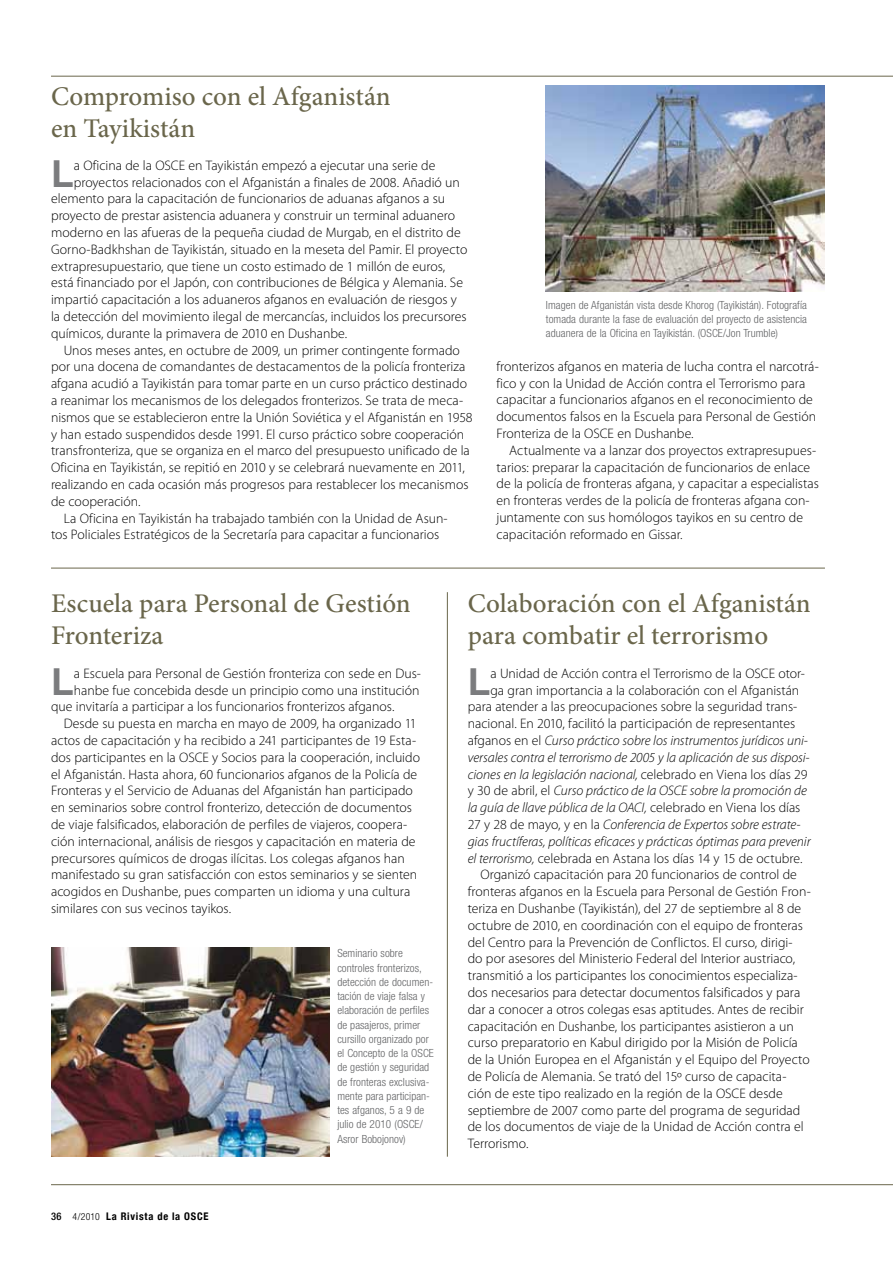
<style>
.page{position:relative;width:893px;height:1263px;background:#fff}
.page>*{position:absolute;margin:0;border:0;box-sizing:border-box;transform-origin:0 0}
.t1{font:700 37.2px "Helvetica Infant";color:#7b7c7e}
.t2{font:500 27px/32.4px "Minion Pro";color:#6a664b}
.t3{font:300 13.8px/16.8px "Myriad Pro";color:#000}
.t4{font:italic 300 13.8px "Myriad Pro";letter-spacing:-.005em;color:#000}
.t5{font:300 condensed 11.25px/14.2px "Helvetica Neue";letter-spacing:.005em;color:#646567;text-align:justify}
.t6{font:700 condensed 10.5px "Helvetica Neue";letter-spacing:.07em;color:#000}
.s1{font-weight:500}
.s2{font-weight:300;font-size:9.75px}
.s3{font-style:normal}
.s4{font-style:italic}
</style>
<div class="page">
<img style="left:546px;top:86px;width:279px;height:205px">
<img style="left:51px;top:948px;width:278px;height:209px">
<hr style="left:51px;top:76px;width:842px;height:1px;background:#6a664b">
<hr style="left:51px;top:1184px;width:842px;height:1px;background:#6a664b">
<hr style="left:51px;top:568px;width:774px;height:1px;background:#6a664b">
<hr style="left:447px;top:592px;width:1px;height:565px;background:#6a664b">
<h2 class="t2" style="left:51px;top:80px;width:341px">Compromiso con el Afganistán en Tayikistán</h2>
<h1 class="t1" style="left:51px;top:151px;width:24px">L</h1>
<p class="t3" style="left:74px;top:157px;width:363px">a Oficina de la OSCE en Tayikistán empezó a ejecutar una serie de</p>
<p class="t3" style="left:74px;top:173px;width:388px">proyectos relacionados con el Afganistán a finales de 2008. Añadió un</p>
<p class="t3" style="left:51px;top:190px;width:396px">elemento para la capacitación de funcionarios de aduanas afganos a su</p>
<p class="t3" style="left:51px;top:207px;width:406px">proyecto de prestar asistencia aduanera y construir un terminal aduanero</p>
<p class="t3" style="left:51px;top:224px;width:411px">moderno en las afueras de la pequeña ciudad de Murgab, en el distrito de</p>
<p class="t3" style="left:51px;top:241px;width:418px">Gorno-Badkhshan de Tayikistán, situado en la meseta del Pamir. El proyecto</p>
<p class="t3" style="left:51px;top:257px;width:396px">extrapresupuestario, que tiene un costo estimado de 1 millón de euros,</p>
<p class="t3" style="left:51px;top:274px;width:414px">está financiado por el Japón, con contribuciones de Bélgica y Alemania. Se</p>
<p class="t3" style="left:51px;top:291px;width:407px">impartió capacitación a los aduaneros afganos en evaluación de riesgos y</p>
<p class="t3" style="left:51px;top:308px;width:417px">la detección del movimiento ilegal de mercancías, incluidos los precursores</p>
<p class="t3" style="left:51px;top:325px;width:298px">químicos, durante la primavera de 2010 en Dushanbe.</p>
<p class="t3" style="left:64px;top:341px;width:398px">Unos meses antes, en octubre de 2009, un primer contingente formado</p>
<p class="t3" style="left:51px;top:358px;width:416px">por una docena de comandantes de destacamentos de la policía fronteriza</p>
<p class="t3" style="left:51px;top:375px;width:417px">afgana acudió a Tayikistán para tomar parte en un curso práctico destinado</p>
<p class="t3" style="left:51px;top:392px;width:414px">a reanimar los mecanismos de los delegados fronterizos. Se trata de meca-</p>
<p class="t3" style="left:51px;top:409px;width:423px">nismos que se establecieron entre la Unión Soviética y el Afganistán en 1958</p>
<p class="t3" style="left:51px;top:425px;width:415px">y han estado suspendidos desde 1991. El curso práctico sobre cooperación</p>
<p class="t3" style="left:51px;top:442px;width:420px">transfronteriza, que se organiza en el marco del presupuesto unificado de la</p>
<p class="t3" style="left:51px;top:459px;width:415px">Oficina en Tayikistán, se repitió en 2010 y se celebrará nuevamente en 2011,</p>
<p class="t3" style="left:51px;top:476px;width:419px">realizando en cada ocasión más progresos para restablecer los mecanismos</p>
<p class="t3" style="left:51px;top:493px;width:91px">de cooperación.</p>
<p class="t3" style="left:64px;top:509px;width:385px">La Oficina en Tayikistán ha trabajado también con la Unidad de Asun-</p>
<p class="t3" style="left:51px;top:526px;width:390px">tos Policiales Estratégicos de la Secretaría para capacitar a funcionarios</p>
<p class="t5" style="left:546px;top:298px;width:262px">Imagen de Afganistán vista desde Khorog (Tayikistán). Fotografía tomada durante la fase de evaluación del proyecto de asistencia aduanera de la Oficina en Tayikistán. (OSCE/Jon Trumble)</p>
<p class="t3" style="left:496px;top:358px;width:324px">fronterizos afganos en materia de lucha contra el narcotrá&shy;fico y con la Unidad de Acción contra el Terrorismo para capacitar a funcionarios afganos en el reconocimiento de documentos falsos en la Escuela para Personal de Gestión Fronteriza de la OSCE en Dushanbe.</p>
<p class="t3" style="left:496px;top:442px;width:324px;text-indent:13px">Actualmente va a lanzar dos proyectos extrapresupues&shy;tarios: preparar la capacitación de funcionarios de enlace de la policía de fronteras afgana, y capacitar a especialistas en fronteras verdes de la policía de fronteras afgana con&shy;juntamente con sus homólogos tayikos en su centro de capacitación reformado en Gissar.</p>
<h2 class="t2" style="left:51px;top:587px;width:361px">Escuela para Personal de Gestión<br>Fronteriza</h2>
<h1 class="t1" style="left:51px;top:659px;width:24px">L</h1>
<p class="t3" style="left:74px;top:665px;width:349px">a Escuela para Personal de Gestión fronteriza con sede en Dus-</p>
<p class="t3" style="left:74px;top:681px;width:347px">hanbe fue concebida desde un principio como una institución</p>
<p class="t3" style="left:51px;top:698px;width:345px">que invitaría a participar a los funcionarios fronterizos afganos.</p>
<p class="t3" style="left:64px;top:715px;width:354px">Desde su puesta en marcha en mayo de 2009, ha organizado 11</p>
<p class="t3" style="left:51px;top:732px;width:367px">actos de capacitación y ha recibido a 241 participantes de 19 Esta-</p>
<p class="t3" style="left:51px;top:749px;width:371px">dos participantes en la OSCE y Socios para la cooperación, incluido</p>
<p class="t3" style="left:51px;top:765px;width:368px">el Afganistán. Hasta ahora, 60 funcionarios afganos de la Policía de</p>
<p class="t3" style="left:51px;top:782px;width:363px">Fronteras y el Servicio de Aduanas del Afganistán han participado</p>
<p class="t3" style="left:51px;top:799px;width:362px">en seminarios sobre control fronterizo, detección de documentos</p>
<p class="t3" style="left:51px;top:816px;width:358px">de viaje falsificados, elaboración de perfiles de viajeros, coopera-</p>
<p class="t3" style="left:51px;top:833px;width:366px">ción internacional, análisis de riesgos y capacitación en materia de</p>
<p class="t3" style="left:51px;top:849px;width:355px">precursores químicos de drogas ilícitas. Los colegas afganos han</p>
<p class="t3" style="left:51px;top:866px;width:368px">manifestado su gran satisfacción con estos seminarios y se sienten</p>
<p class="t3" style="left:51px;top:883px;width:361px">acogidos en Dushanbe, pues comparten un idioma y una cultura</p>
<p class="t3" style="left:51px;top:900px;width:182px">similares con sus vecinos tayikos.</p>
<p class="t6" style="left:51px;top:1210px;width:159px"><span class="s1">36</span> <span class="s2">4/2010</span> La Rivista de la OSCE</p>
<p class="t5" style="left:337px;top:946px;width:98px;text-align:left">Seminario sobre controles fronterizos, detección de documen&shy;tación de viaje falsa y elaboración de perfiles de pasajeros, primer cursillo organizado por el Concepto de la OSCE de gestión y seguridad de fronteras exclusiva&shy;mente para participan&shy;tes afganos, 5 a 9 de julio de 2010 (OSCE/<br>Asror Bobojonov)</p>
<h2 class="t2" style="left:468px;top:587px;width:344px">Colaboración con el Afganistán para combatir el terrorismo</h2>
<h1 class="t1" style="left:468px;top:659px;width:24px">L</h1>
<p class="t3" style="left:490px;top:665px;width:316px">a Unidad de Acción contra el Terrorismo de la OSCE otor-</p>
<p class="t3" style="left:490px;top:681px;width:310px">ga gran importancia a la colaboración con el Afganistán</p>
<p class="t3" style="left:468px;top:698px;width:331px">para atender a las preocupaciones sobre la seguridad trans-</p>
<p class="t3" style="left:468px;top:715px;width:329px">nacional. En 2010, facilitó la participación de representantes</p>
<p class="t4" style="left:468px;top:732px;width:342px"><span class="s3">afganos en el</span> Curso práctico sobre los instrumentos jurídicos uni-</p>
<p class="t4" style="left:468px;top:749px;width:343px">versales contra el terrorismo de 2005 y la aplicación de sus disposi-</p>
<p class="t4" style="left:468px;top:766px;width:341px">ciones en la legislación nacional, <span class="s3">celebrado en Viena los días 29</span></p>
<p class="t4" style="left:468px;top:782px;width:341px"><span class="s3">y 30 de abril, el</span> Curso práctico de la OSCE sobre la promoción de</p>
<p class="t4" style="left:468px;top:799px;width:334px">la guía de llave pública de la OACI, <span class="s3">celebrado en Viena los días</span></p>
<p class="t4" style="left:468px;top:816px;width:334px"><span class="s3">27 y 28 de mayo, y en la</span> Conferencia de Expertos sobre estrate-</p>
<p class="t4" style="left:468px;top:833px;width:344px">gias fructíferas, políticas eficaces y prácticas óptimas para prevenir</p>
<p class="t3" style="left:468px;top:849px;width:336px"><span class="s4">el terrorismo,</span> celebrada en Astana los días 14 y 15 de octubre.</p>
<p class="t3" style="left:480px;top:866px;width:318px">Organizó capacitación para 20 funcionarios de control de</p>
<p class="t3" style="left:468px;top:883px;width:344px">fronteras afganos en la Escuela para Personal de Gestión Fron-</p>
<p class="t3" style="left:468px;top:900px;width:335px">teriza en Dushanbe (Tayikistán), del 27 de septiembre al 8 de</p>
<p class="t3" style="left:468px;top:917px;width:337px">octubre de 2010, en coordinación con el equipo de fronteras</p>
<p class="t3" style="left:468px;top:933px;width:326px">del Centro para la Prevención de Conflictos. El curso, dirigi-</p>
<p class="t3" style="left:468px;top:950px;width:329px">do por asesores del Ministerio Federal del Interior austriaco,</p>
<p class="t3" style="left:468px;top:967px;width:331px">transmitió a los participantes los conocimientos especializa-</p>
<p class="t3" style="left:468px;top:984px;width:334px">dos necesarios para detectar documentos falsificados y para</p>
<p class="t3" style="left:468px;top:1000px;width:338px">dar a conocer a otros colegas esas aptitudes. Antes de recibir</p>
<p class="t3" style="left:468px;top:1017px;width:328px">capacitación en Dushanbe, los participantes asistieron a un</p>
<p class="t3" style="left:468px;top:1034px;width:332px">curso preparatorio en Kabul dirigido por la Misión de Policía</p>
<p class="t3" style="left:468px;top:1051px;width:343px">de la Unión Europea en el Afganistán y el Equipo del Proyecto</p>
<p class="t3" style="left:468px;top:1068px;width:320px">de Policía de Alemania. Se trató del 15º curso de capacita-</p>
<p class="t3" style="left:468px;top:1084px;width:317px">ción de este tipo realizado en la región de la OSCE desde</p>
<p class="t3" style="left:468px;top:1101px;width:334px">septiembre de 2007 como parte del programa de seguridad</p>
<p class="t3" style="left:468px;top:1118px;width:338px">de los documentos de viaje de la Unidad de Acción contra el</p>
<p class="t3" style="left:468px;top:1135px;width:62px">Terrorismo.</p>
</div>
